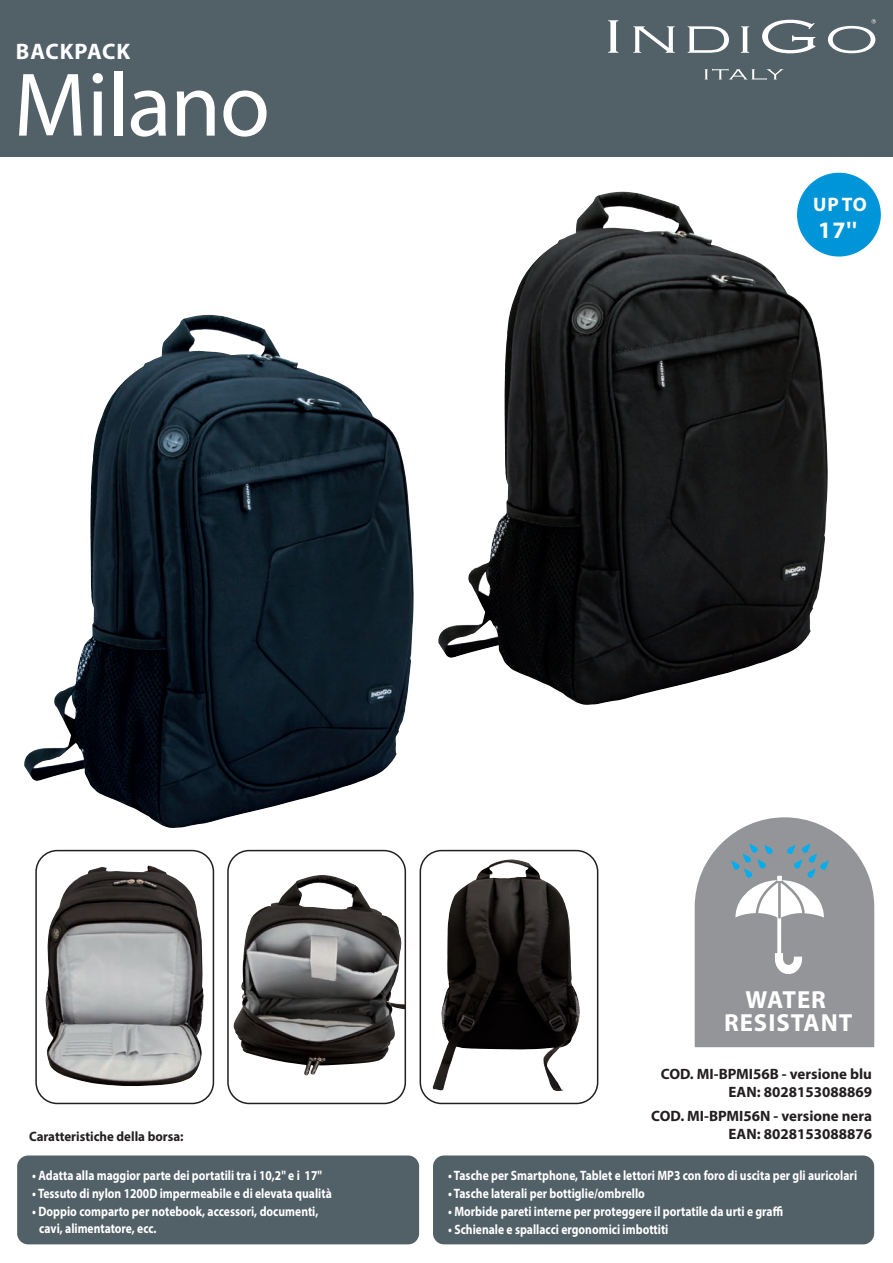
<style>
.page{position:relative;width:893px;height:1263px;background:#fff}
.page>*{position:absolute;margin:0;border:0;box-sizing:border-box;transform-origin:0 0}
.t1{font:91.2px "Myriad";letter-spacing:-.01em;color:#fff}
.t2{font:700 24.75px/23.9px "Myriad Pro";letter-spacing:.04em;color:#fff;text-align:center}
.t3{font:700 23.7px "Myriad Pro";color:#fff}
.t4{font:700 22.5px "Myriad Pro";letter-spacing:.035em;color:#fff}
.t5{font:700 19.65px "Myriad Pro";color:#fff}
.t6{font:700 15px/18px "Myriad Pro";color:#231f20;text-align:right}
.t7{font:700 13.65px/16.5px "Myriad Pro";color:#fff;scale:.85 1}
.t8{font:700 13.65px "Myriad Pro";color:#231f20;scale:.95 1}
</style>
<div class="page">
<div style="left:0;top:0;width:893px;height:156px;background:#526068"></div>
<div style="left:797px;top:173px;width:84px;height:84px;background:#0095d9;border-radius:50%"></div>
<svg style="left:608px;top:20px;width:10px;height:33px"></svg>
<svg style="left:633px;top:26px;width:42px;height:27px"></svg>
<svg style="left:688px;top:26px;width:41px;height:27px"></svg>
<svg style="left:741px;top:26px;width:8px;height:27px"></svg>
<svg style="left:762px;top:20px;width:53px;height:33px"></svg>
<svg style="left:704px;top:69px;width:80px;height:11px"></svg>
<svg style="left:828px;top:19px;width:48px;height:34px"></svg>
<div style="left:17px;top:1155px;width:402px;height:89px;background:#526068;border-radius:11px"></div>
<div style="left:433px;top:1155px;width:441px;height:89px;background:#526068;border-radius:11px"></div>
<svg style="left:695px;top:817px;width:179px;height:230px;background:#a0a5a8"></svg>
<img style="left:24px;top:318px;width:390px;height:510px">
<img style="left:438px;top:195px;width:391px;height:510px">
<img style="left:45px;top:865px;width:159px;height:221px">
<img style="left:432px;top:861px;width:137px;height:230px">
<div style="left:35px;top:850px;width:179px;height:254px;border:2px solid #231f20;border-radius:21px"></div>
<img style="left:233px;top:875px;width:170px;height:201px">
<div style="left:227px;top:850px;width:179px;height:254px;border:2px solid #231f20;border-radius:21px"></div>
<div style="left:420px;top:850px;width:178px;height:254px;border:2px solid #231f20;border-radius:21px"></div>
<h3 class="t4" style="left:16px;top:36px;width:116px">BACKPACK</h3>
<h1 class="t1" style="left:14px;top:60px;width:258px">Milano</h1>
<h3 class="t5" style="left:813px;top:192px;width:55px">UP TO</h3>
<h3 class="t3" style="left:818px;top:214px;width:40px">17''</h3>
<p class="t8" style="left:29px;top:1128px;width:164px">Caratteristiche della borsa:</p>
<p class="t7" style="left:32px;top:1167px;width:342px">• Adatta alla maggior parte dei portatili tra i 10,2" e i 17"</p>
<p class="t7" style="left:32px;top:1185px;width:354px">• Tessuto di nylon 1200D impermeabile e di elevata qualità</p>
<p class="t7" style="left:39px;top:1203px;width:330px;text-indent:-7px">• Doppio comparto per notebook, accessori, documenti, cavi, alimentatore, ecc.</p>
<h2 class="t2" style="left:724px;top:986px;width:130px">WATER<br>RESISTANT</h2>
<p class="t6" style="left:661px;top:1064px;width:213px">COD. MI-BPMI56B - versione blu<br>EAN: 8028153088869</p>
<p class="t6" style="left:651px;top:1106px;width:222px">COD. MI-BPMI56N - versione nera<br>EAN: 8028153088876</p>
<p class="t7" style="left:448px;top:1167px;width:483px">• Tasche per Smartphone, Tablet e lettori MP3 con foro di uscita per gli auricolari</p>
<p class="t7" style="left:448px;top:1185px;width:233px">• Tasche laterali per bottiglie/ombrello</p>
<p class="t7" style="left:448px;top:1203px;width:396px">• Morbide pareti interne per proteggere il portatile da urti e graffi</p>
<p class="t7" style="left:448px;top:1221px;width:261px">• Schienale e spallacci ergonomici imbottiti</p>
</div>
